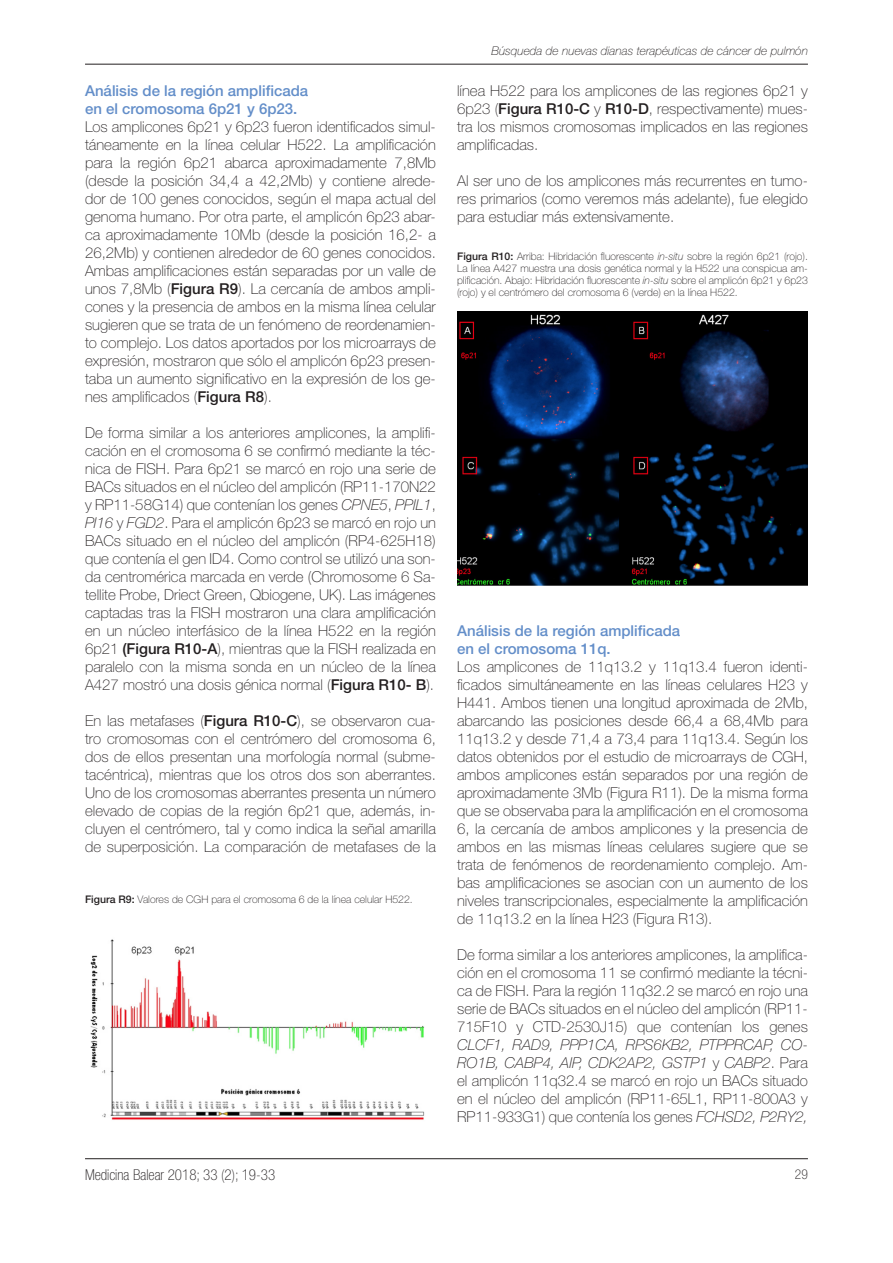
<style>
.page{position:relative;width:893px;height:1263px;background:#fff}
.page>*{position:absolute;margin:0;border:0;box-sizing:border-box;transform-origin:0 0}
.t1{font:100 15px/18px "Helvetica Neue LT Std";color:#231f20;text-align:justify}
.t2{font:500 15px "Helvetica Neue LT Std";color:#638ec9}
.t3{font:100 condensed 15px "Helvetica Neue LT Std";color:#231f20}
.t4{font:100 condensed 13.5px "Helvetica Neue LT Std";color:#231f20}
.t5{font:italic 100 12px "Helvetica Neue LT Std";color:#231f20}
.t6{font:100 10.5px/12px "Helvetica Neue LT Std";color:#231f20;text-align:justify}
.s1{font-weight:500}
.s2{font-style:italic}
</style>
<div class="page">
<hr style="left:85px;top:1158px;width:723px;height:1px;background:#231f20">
<hr style="left:85px;top:64px;width:723px;height:1px;background:#231f20">
<img style="left:90px;top:939px;width:335px;height:181px">
<img style="left:457px;top:311px;width:351px;height:275px">
<p class="t2" style="left:85px;top:81px;width:225px">Análisis de la región amplificada</p>
<p class="t2" style="left:85px;top:99px;width:214px">en el cromosoma 6p21 y 6p23.</p>
<p class="t1" style="left:85px;top:117px;width:352px">Los amplicones 6p21 y 6p23 fueron identificados simul&shy;táneamente en la línea celular H522. La amplificación para la región 6p21 abarca aproximadamente 7,8Mb (desde la posición 34,4 a 42,2Mb) y contiene alrede&shy;dor de 100 genes conocidos, según el mapa actual del genoma humano. Por otra parte, el amplicón 6p23 abar&shy;ca aproximadamente 10Mb (desde la posición 16,2- a 26,2Mb) y contienen alrededor de 60 genes conocidos.<br>Ambas amplificaciones están separadas por un valle de unos 7,8Mb (<span class="s1">Figura R9</span>). La cercanía de ambos ampli&shy;cones y la presencia de ambos en la misma línea celular sugieren que se trata de un fenómeno de reordenamien&shy;to complejo. Los datos aportados por los microarrays de expresión, mostraron que sólo el amplicón 6p23 presen&shy;taba un aumento significativo en la expresión de los ge&shy;nes amplificados (<span class="s1">Figura R8</span>).</p>
<p class="t1" style="left:85px;top:423px;width:352px">De forma similar a los anteriores amplicones, la amplifi&shy;cación en el cromosoma 6 se confirmó mediante la téc&shy;nica de FISH. Para 6p21 se marcó en rojo una serie de BACs situados en el núcleo del amplicón (RP11-170N22 y RP11-58G14) que contenían los genes <span class="s2">CPNE5</span>, <span class="s2">PPIL1</span>, <span class="s2">PI16</span> y <span class="s2">FGD2</span>. Para el amplicón 6p23 se marcó en rojo un BACs situado en el núcleo del amplicón (RP4-625H18) que contenía el gen ID4. Como control se utilizó una son&shy;da centromérica marcada en verde (Chromosome 6 Sa&shy;tellite Probe, Driect Green, Qbiogene, UK). Las imágenes captadas tras la FISH mostraron una clara amplificación en un núcleo interfásico de la línea H522 en la región 6p21 <span class="s1">(Figura R10-A</span>), mientras que la FISH realizada en paralelo con la misma sonda en un núcleo de la línea A427 mostró una dosis génica normal (<span class="s1">Figura R10- B</span>).</p>
<p class="t1" style="left:85px;top:711px;width:352px">En las metafases (<span class="s1">Figura R10-C</span>), se observaron cua&shy;tro cromosomas con el centrómero del cromosoma 6, dos de ellos presentan una morfología normal (subme&shy;tacéntrica), mientras que los otros dos son aberrantes.<br>Uno de los cromosomas aberrantes presenta un número elevado de copias de la región 6p21 que, además, in&shy;cluyen el centrómero, tal y como indica la señal amarilla de superposición. La comparación de metafases de la</p>
<p class="t6" style="left:85px;top:893px;width:329px"><span class="s1">Figura R9:</span> Valores de CGH para el cromosoma 6 de la línea celular H522.</p>
<p class="t5" style="left:491px;top:44px;width:318px">Búsqueda de nuevas dianas terapéuticas de cáncer de pulmón</p>
<p class="t1" style="left:457px;top:81px;width:352px">línea H522 para los amplicones de las regiones 6p21 y 6p23 (<span class="s1">Figura R10-C</span> y <span class="s1">R10-D</span>, respectivamente) mues&shy;tra los mismos cromosomas implicados en las regiones amplificadas.</p>
<p class="t1" style="left:457px;top:171px;width:352px">Al ser uno de los amplicones más recurrentes en tumo&shy;res primarios (como veremos más adelante), fue elegido para estudiar más extensivamente.</p>
<p class="t6" style="left:457px;top:251px;width:352px"><span class="s1">Figura R10:</span> Arriba: Hibridación fluorescente <span class="s2">in-situ</span> sobre la región 6p21 (rojo).<br>La línea A427 muestra una dosis genética normal y la H522 una conspicua am&shy;plificación. Abajo: Hibridación fluorescente <span class="s2">in-situ</span> sobre el amplicón 6p21 y 6p23 (rojo) y el centrómero del cromosoma 6 (verde) en la línea H522.</p>
<p class="t2" style="left:457px;top:621px;width:225px">Análisis de la región amplificada</p>
<p class="t2" style="left:457px;top:639px;width:155px">en el cromosoma 11q.</p>
<p class="t1" style="left:457px;top:657px;width:352px">Los amplicones de 11q13.2 y 11q13.4 fueron identi&shy;ficados simultáneamente en las líneas celulares H23 y H441. Ambos tienen una longitud aproximada de 2Mb, abarcando las posiciones desde 66,4 a 68,4Mb para 11q13.2 y desde 71,4 a 73,4 para 11q13.4. Según los datos obtenidos por el estudio de microarrays de CGH, ambos amplicones están separados por una región de aproximadamente 3Mb (Figura R11). De la misma forma que se observaba para la amplificación en el cromosoma 6, la cercanía de ambos amplicones y la presencia de ambos en las mismas líneas celulares sugiere que se trata de fenómenos de reordenamiento complejo. Am&shy;bas amplificaciones se asocian con un aumento de los niveles transcripcionales, especialmente la amplificación de 11q13.2 en la línea H23 (Figura R13).</p>
<p class="t1" style="left:457px;top:945px;width:352px">De forma similar a los anteriores amplicones, la amplifica&shy;ción en el cromosoma 11 se confirmó mediante la técni&shy;ca de FISH. Para la región 11q32.2 se marcó en rojo una serie de BACs situados en el núcleo del amplicón (RP11- 715F10 y CTD-2530J15) que contenían los genes <span class="s2">CLCF1, RAD9, PPP1CA, RPS6KB2, PTPPRCAP, CO-RO1B, CABP4, AIP, CDK2AP2, GSTP1</span> y <span class="s2">CABP2</span>. Para el amplicón 11q32.4 se marcó en rojo un BACs situado en el núcleo del amplicón (RP11-65L1, RP11-800A3 y RP11-933G1) que contenía los genes <span class="s2">FCHSD2, P2RY2,</span></p>
<p class="t3" style="left:85px;top:1166px;width:192px">Medicina Balear 2018; 33 (2); 19-33</p>
<p class="t4" style="left:795px;top:1167px;width:14px">29</p>
</div>
